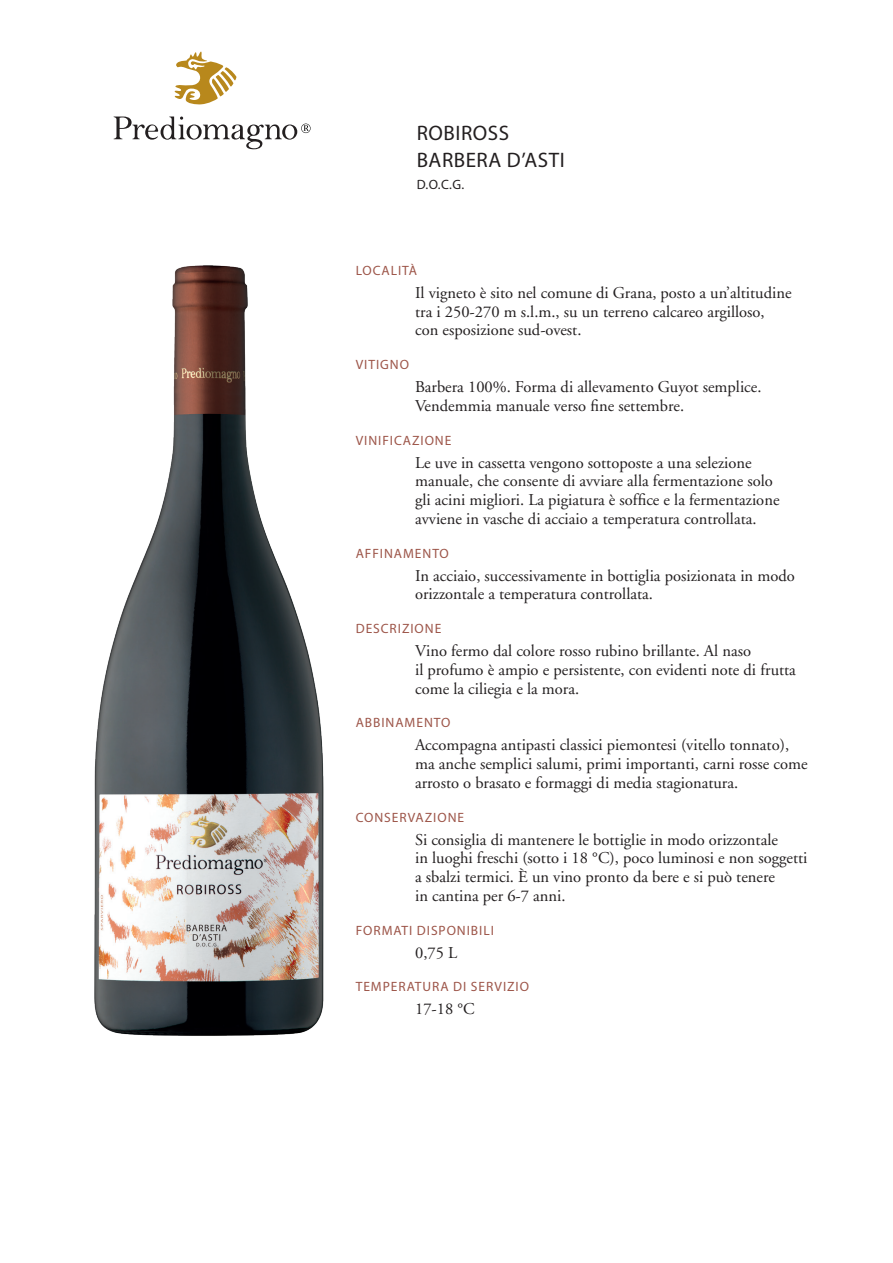
<style>
.page{position:relative;width:893px;height:1263px;background:#fff}
.page>*{position:absolute;margin:0;border:0;box-sizing:border-box;transform-origin:0 0}
.t1{font:21px "Myriad Pro";letter-spacing:.025em;color:#231f20}
.t2{font:16.5px/18.8px "Adobe Garamond";color:#231f20}
.t3{font:13.5px "Myriad Pro";letter-spacing:.07em;color:#9d5549}
.t4{font:13.5px "Myriad Pro";color:#231f20}
</style>
<div class="page">
<img style="left:94px;top:265px;width:230px;height:771px">
<svg style="left:174px;top:51px;width:62px;height:54px"></svg>
<svg style="left:114px;top:117px;width:197px;height:32px"></svg>
<p class="t1" style="left:417px;top:120px;width:94px">ROBIROSS</p>
<p class="t1" style="left:417px;top:147px;width:150px">BARBERA D’ASTI</p>
<p class="t4" style="left:417px;top:176px;width:49px">D.O.C.G.</p>
<p class="t3" style="left:356px;top:262px;width:63px">LOCALITÀ</p>
<p class="t2" style="left:415px;top:284px;width:378px">Il vigneto è sito nel comune di Grana, posto a un’altitudine tra i 250-270 m s.l.m., su un terreno calcareo argilloso, con esposizione sud-ovest.</p>
<p class="t3" style="left:356px;top:356px;width:55px">VITIGNO</p>
<p class="t2" style="left:415px;top:378px;width:348px">Barbera 100%. Forma di allevamento Guyot semplice.<br>Vendemmia manuale verso fine settembre.</p>
<p class="t3" style="left:356px;top:432px;width:97px">VINIFICAZIONE</p>
<p class="t2" style="left:415px;top:453px;width:366px">Le uve in cassetta vengono sottoposte a una selezione manuale, che consente di avviare alla fermentazione solo gli acini migliori. La pigiatura è soffice e la fermentazione avviene in vasche di acciaio a temperatura controllata.</p>
<p class="t3" style="left:356px;top:545px;width:95px">AFFINAMENTO</p>
<p class="t2" style="left:415px;top:566px;width:381px">In acciaio, successivamente in bottiglia posizionata in modo orizzontale a temperatura controllata.</p>
<p class="t3" style="left:356px;top:620px;width:87px">DESCRIZIONE</p>
<p class="t2" style="left:415px;top:642px;width:382px">Vino fermo dal colore rosso rubino brillante. Al naso<br>il profumo è ampio e persistente, con evidenti note di frutta come la ciliegia e la mora.</p>
<p class="t3" style="left:356px;top:714px;width:96px">ABBINAMENTO</p>
<p class="t2" style="left:415px;top:736px;width:394px">Accompagna antipasti classici piemontesi (vitello tonnato), ma anche semplici salumi, primi importanti, carni rosse come arrosto o brasato e formaggi di media stagionatura.</p>
<p class="t3" style="left:356px;top:809px;width:110px">CONSERVAZIONE</p>
<p class="t2" style="left:415px;top:830px;width:394px">Si consiglia di mantenere le bottiglie in modo orizzontale<br>in luoghi freschi (sotto i 18 °C), poco luminosi e non soggetti a sbalzi termici. È un vino pronto da bere e si può tenere<br>in cantina per 6-7 anni.</p>
<p class="t3" style="left:356px;top:922px;width:140px">FORMATI DISPONIBILI</p>
<p class="t2" style="left:415px;top:943px;width:44px">0,75 L</p>
<p class="t3" style="left:356px;top:978px;width:175px">TEMPERATURA DI SERVIZIO</p>
<p class="t2" style="left:415px;top:1000px;width:61px">17-18 °C</p>
</div>
